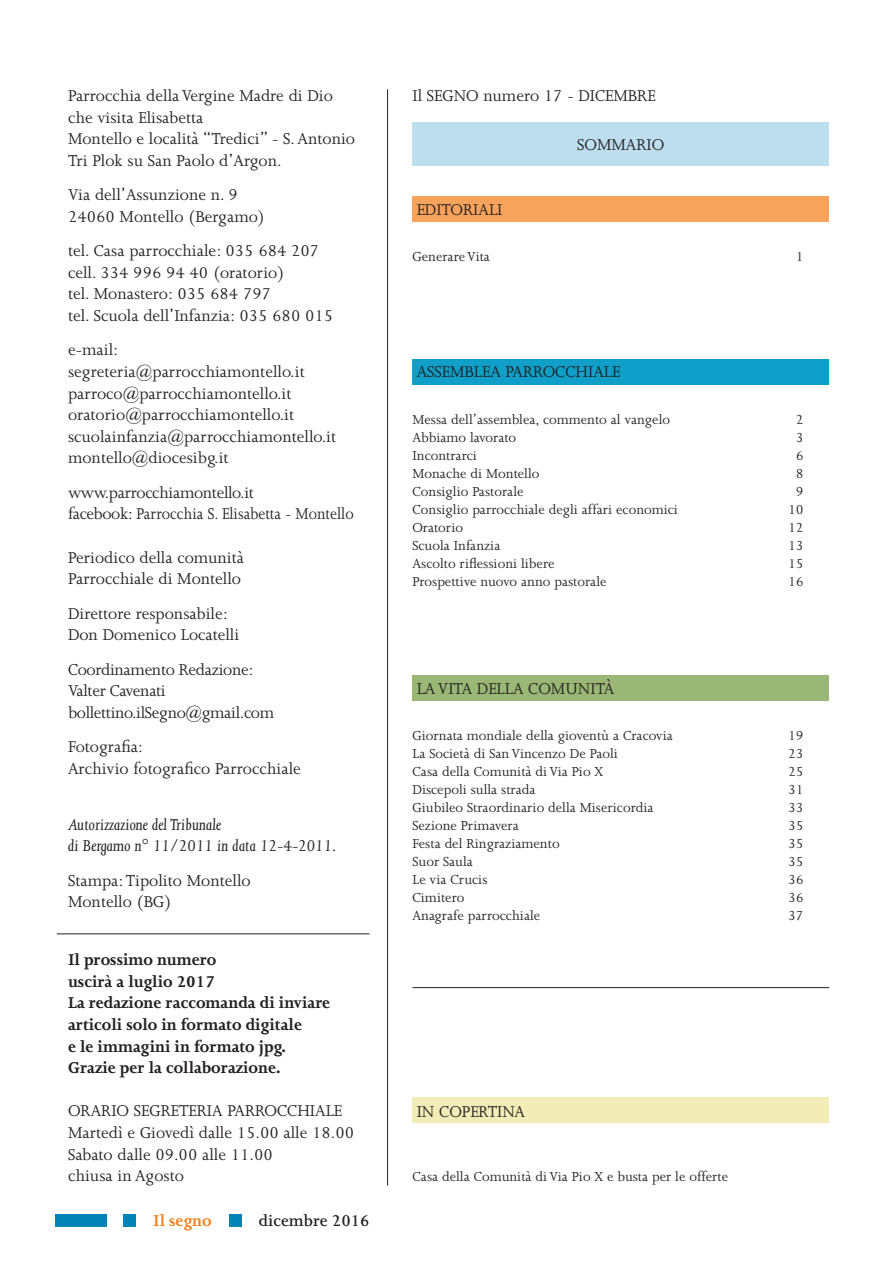
<style>
.page{position:relative;width:893px;height:1263px;background:#fff}
.page>*{position:absolute;margin:0;border:0;box-sizing:border-box;transform-origin:0 0}
.t1{font:18px/21.6px "Joanna MT Std";color:#231f20}
.t2{font:700 18px/21.6px "Joanna MT Std";color:#231f20}
.t3{font:18px/21.6px "Joanna MT Std";letter-spacing:-.02em;color:#231f20}
.t4{font:italic 18px/21.6px "Joanna MT Std";color:#231f20}
.t5{font:600 18px "Joanna MT Std";color:#231f20}
.t6{font:700 18px "Joanna MT Std";color:#f58220}
.t7{font:15px "Joanna MT Std";color:#231f20}
</style>
<div class="page">
<div style="left:229px;top:1214px;width:13px;height:13px;background:#0083b6"></div>
<div style="left:124px;top:1214px;width:12px;height:13px;background:#0083b6"></div>
<div style="left:412px;top:123px;width:417px;height:43px;background:#bcdeee"></div>
<div style="left:55px;top:1214px;width:51px;height:13px;background:#0083b6"></div>
<hr style="left:387px;top:89px;width:1px;height:1096px;background:#231f20">
<hr style="left:412px;top:987px;width:417px;height:1px;background:#231f20">
<hr style="left:57px;top:933px;width:312px;height:1px;background:#231f20">
<div style="left:412px;top:1097px;width:417px;height:26px;background:#f2edb7"></div>
<div style="left:412px;top:359px;width:417px;height:25px;background:#109fc9"></div>
<div style="left:412px;top:196px;width:417px;height:26px;background:#f8a35c"></div>
<div style="left:412px;top:675px;width:417px;height:25px;background:#9ab775"></div>
<p class="t1" style="left:68px;top:85px;width:289px">Parrocchia della Vergine Madre di Dio che visita Elisabetta<br>Montello e località “Tredici” - S. Antonio Tri Plok su San Paolo d’Argon.</p>
<p class="t1" style="left:68px;top:184px;width:199px">Via dell’Assunzione n. 9<br>24060 Montello (Bergamo)</p>
<p class="t1" style="left:68px;top:240px;width:267px">tel. Casa parrocchiale: 035 684 207 cell. 334 996 94 40 (oratorio)<br>tel. Monastero: 035 684 797<br>tel. Scuola dell’Infanzia: 035 680 015</p>
<p class="t1" style="left:68px;top:339px;width:270px">e-mail: segreteria@parrocchiamontello.it parroco@parrocchiamontello.it oratorio@parrocchiamontello.it scuolainfanzia@parrocchiamontello.it montello@diocesibg.it</p>
<p class="t3" style="left:68px;top:482px;width:287px">www.parrocchiamontello.it<br>facebook: Parrocchia S. Elisabetta - Montello</p>
<p class="t1" style="left:68px;top:547px;width:178px">Periodico della comunità<br>Parrocchiale di Montello</p>
<p class="t1" style="left:68px;top:602px;width:173px">Direttore responsabile:<br>Don Domenico Locatelli</p>
<p class="t3" style="left:68px;top:658px;width:208px">Coordinamento Redazione:<br>Valter Cavenati bollettino.ilSegno@gmail.com</p>
<p class="t1" style="left:68px;top:736px;width:234px">Fotografia:<br>Archivio fotografico Parrocchiale</p>
<p class="t4" style="left:68px;top:814px;width:270px">Autorizzazione del Tribunale<br>di Bergamo n° 11/2011 in data 12-4-2011.</p>
<p class="t1" style="left:68px;top:870px;width:184px">Stampa: Tipolito Montello<br>Montello (BG)</p>
<p class="t2" style="left:68px;top:949px;width:264px">Il prossimo numero<br>uscirà a luglio 2017<br>La redazione raccomanda di inviare articoli solo in formato digitale<br>e le immagini in formato jpg.<br>Grazie per la collaborazione.</p>
<p class="t1" style="left:68px;top:1100px;width:288px">ORARIO SEGRETERIA PARROCCHIALE<br>Martedì e Giovedì dalle 15.00 alle 18.00<br>Sabato dalle 09.00 alle 11.00<br>chiusa in Agosto</p>
<p class="t6" style="left:153px;top:1211px;width:60px">Il segno</p>
<p class="t5" style="left:259px;top:1211px;width:112px">dicembre 2016</p>
<p class="t1" style="left:412px;top:85px;width:245px">Il SEGNO numero 17 - DICEMBRE</p>
<p class="t1" style="left:577px;top:134px;width:89px">SOMMARIO</p>
<p class="t1" style="left:417px;top:199px;width:87px">EDITORIALI</p>
<p class="t7" style="left:412px;top:248px;width:79px">Generare Vita</p>
<p class="t7" style="left:796px;top:248px;width:9px">1</p>
<p class="t1" style="left:417px;top:361px;width:205px">ASSEMBLEA PARROCCHIALE</p>
<p class="t7" style="left:412px;top:411px;width:259px">Messa dell’assemblea, commento al vangelo</p>
<p class="t7" style="left:796px;top:411px;width:9px">2</p>
<p class="t7" style="left:412px;top:429px;width:105px">Abbiamo lavorato</p>
<p class="t7" style="left:796px;top:429px;width:9px">3</p>
<p class="t7" style="left:412px;top:447px;width:66px">Incontrarci</p>
<p class="t7" style="left:796px;top:447px;width:9px">6</p>
<p class="t7" style="left:412px;top:465px;width:128px">Monache di Montello</p>
<p class="t7" style="left:796px;top:465px;width:9px">8</p>
<p class="t7" style="left:412px;top:483px;width:113px">Consiglio Pastorale</p>
<p class="t7" style="left:796px;top:483px;width:9px">9</p>
<p class="t7" style="left:412px;top:501px;width:267px">Consiglio parrocchiale degli affari economici</p>
<p class="t7" style="left:788px;top:501px;width:17px">10</p>
<p class="t7" style="left:412px;top:519px;width:52px">Oratorio</p>
<p class="t7" style="left:788px;top:519px;width:17px">12</p>
<p class="t7" style="left:412px;top:537px;width:89px">Scuola Infanzia</p>
<p class="t7" style="left:788px;top:537px;width:17px">13</p>
<p class="t7" style="left:412px;top:555px;width:143px">Ascolto riflessioni libere</p>
<p class="t7" style="left:788px;top:555px;width:17px">15</p>
<p class="t7" style="left:412px;top:573px;width:196px">Prospettive nuovo anno pastorale</p>
<p class="t7" style="left:788px;top:573px;width:17px">16</p>
<p class="t1" style="left:417px;top:678px;width:199px">LA VITA DELLA COMUNITà</p>
<p class="t7" style="left:412px;top:727px;width:262px">Giornata mondiale della gioventù a Cracovia</p>
<p class="t7" style="left:788px;top:727px;width:17px">19</p>
<p class="t7" style="left:412px;top:745px;width:207px">La Società di San Vincenzo De Paoli</p>
<p class="t7" style="left:788px;top:745px;width:17px">23</p>
<p class="t7" style="left:412px;top:763px;width:192px">Casa della Comunità di Via Pio X</p>
<p class="t7" style="left:788px;top:763px;width:17px">25</p>
<p class="t7" style="left:412px;top:781px;width:125px">Discepoli sulla strada</p>
<p class="t7" style="left:788px;top:781px;width:17px">31</p>
<p class="t7" style="left:412px;top:799px;width:243px">Giubileo Straordinario della Misericordia</p>
<p class="t7" style="left:788px;top:799px;width:17px">33</p>
<p class="t7" style="left:412px;top:817px;width:108px">Sezione Primavera</p>
<p class="t7" style="left:788px;top:817px;width:17px">35</p>
<p class="t7" style="left:412px;top:835px;width:149px">Festa del Ringraziamento</p>
<p class="t7" style="left:788px;top:835px;width:17px">35</p>
<p class="t7" style="left:412px;top:853px;width:62px">Suor Saula</p>
<p class="t7" style="left:788px;top:853px;width:17px">35</p>
<p class="t7" style="left:412px;top:871px;width:77px">Le via Crucis</p>
<p class="t7" style="left:788px;top:871px;width:17px">36</p>
<p class="t7" style="left:412px;top:889px;width:53px">Cimitero</p>
<p class="t7" style="left:788px;top:889px;width:17px">36</p>
<p class="t7" style="left:412px;top:907px;width:129px">Anagrafe parrocchiale</p>
<p class="t7" style="left:788px;top:907px;width:17px">37</p>
<p class="t1" style="left:417px;top:1101px;width:110px">IN COPERTINA</p>
<p class="t7" style="left:412px;top:1169px;width:317px">Casa della Comunità di Via Pio X e busta per le offerte</p>
</div>
